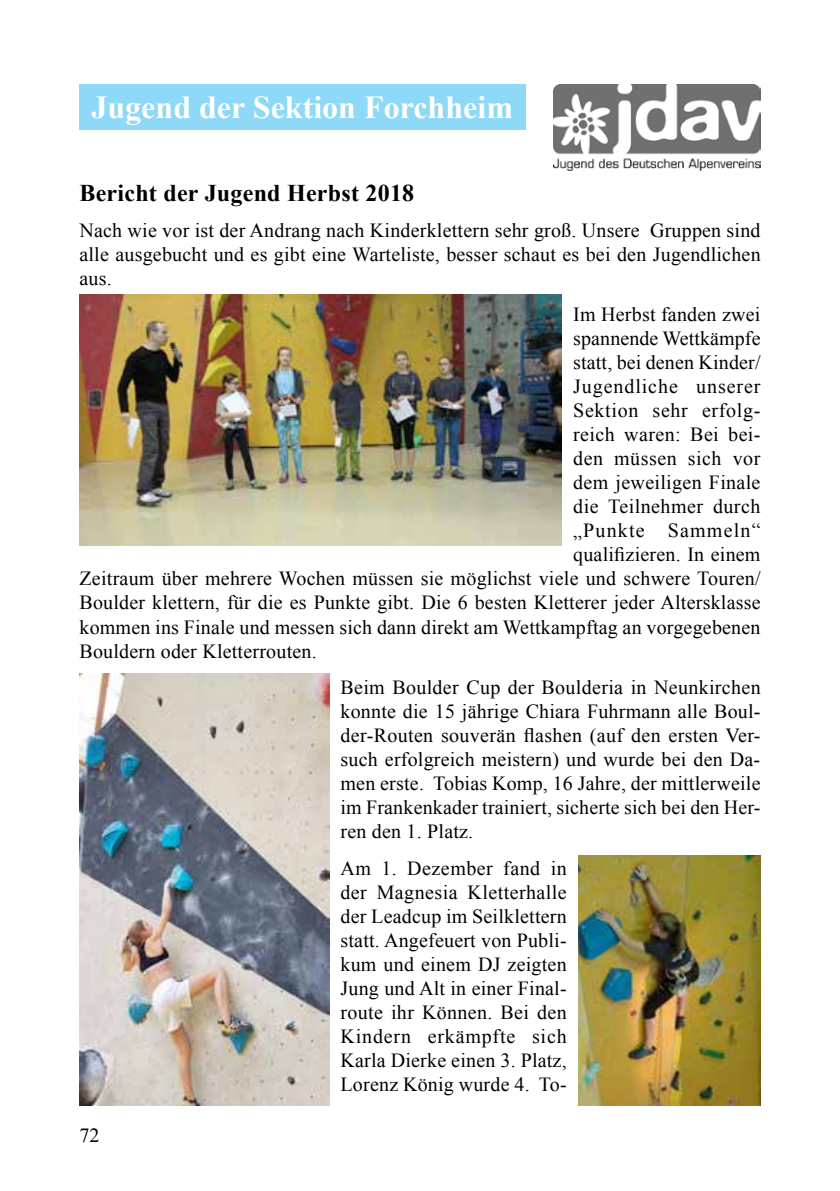
<style>
.page{position:relative;width:840px;height:1191px;background:#fff}
.page>*{position:absolute;margin:0;border:0;box-sizing:border-box;transform-origin:0 0}
.t1{font:700 32px "Times New Roman";color:#fff}
.t2{font:700 24px "Times New Roman";letter-spacing:.01em;color:#000}
.t3{font:20px/24px "Times New Roman";letter-spacing:.01em;color:#000;text-align:justify}
.t4{font:20px "Times New Roman";letter-spacing:.045em;color:#000}
.t5{font:20px "Times New Roman";letter-spacing:.035em;color:#000}
.t6{font:20px "Times New Roman";letter-spacing:.06em;color:#000}
</style>
<div class="page">
<div style="left:79px;top:84px;width:447px;height:46px;background:#8ed8f8"></div>
<img style="left:553px;top:84px;width:207px;height:86px">
<img style="left:80px;top:295px;width:481px;height:251px">
<img style="left:578px;top:855px;width:182px;height:251px">
<img style="left:79px;top:673px;width:250px;height:433px">
<h1 class="t1" style="left:91px;top:85px;width:423px">Jugend der Sektion Forchheim</h1>
<p class="t2" style="left:79px;top:176px;width:336px">Bericht der Jugend Herbst 2018</p>
<p class="t3" style="left:79px;top:218px;width:682px">Nach wie vor ist der Andrang nach Kinderklettern sehr groß. Unsere Gruppen sind alle ausgebucht und es gibt eine Warteliste, besser schaut es bei den Jugendlichen aus.</p>
<p class="t3" style="left:573px;top:302px;width:189px">Im Herbst fanden zwei</p>
<p class="t3" style="left:573px;top:326px;width:189px">spannende Wettkämpfe</p>
<p class="t3" style="left:573px;top:350px;width:189px">statt, bei denen Kinder/</p>
<p class="t4" style="left:573px;top:373px;width:189px">Jugendliche unserer</p>
<p class="t5" style="left:573px;top:397px;width:189px">Sektion sehr erfolg-</p>
<p class="t3" style="left:573px;top:422px;width:189px">reich waren: Bei bei-</p>
<p class="t3" style="left:573px;top:446px;width:189px">den müssen sich vor</p>
<p class="t3" style="left:573px;top:470px;width:189px">dem jeweiligen Finale</p>
<p class="t3" style="left:573px;top:494px;width:188px">die Teilnehmer durch</p>
<p class="t6" style="left:573px;top:517px;width:189px">„Punkte Sammeln“</p>
<p class="t3" style="left:573px;top:542px;width:189px">qualifizieren. In einem</p>
<p class="t3" style="left:79px;top:566px;width:682px">Zeitraum über mehrere Wochen müssen sie möglichst viele und schwere Touren/</p>
<p class="t3" style="left:79px;top:590px;width:682px">Boulder klettern, für die es Punkte gibt. Die 6 besten Kletterer jeder Altersklasse</p>
<p class="t3" style="left:79px;top:614px;width:682px">kommen ins Finale und messen sich dann direkt am Wettkampftag an vorgegebenen</p>
<p class="t3" style="left:79px;top:638px;width:239px">Bouldern oder Kletterrouten.</p>
<p class="t3" style="left:340px;top:675px;width:421px">Beim Boulder Cup der Boulderia in Neunkirchen konnte die 15 jährige Chiara Fuhrmann alle Boul&shy;der-Routen souverän flashen (auf den ersten Ver&shy;such erfolgreich meistern) und wurde bei den Da&shy;men erste. Tobias Komp, 16 Jahre, der mittlerweile im Frankenkader trainiert, sicherte sich bei den Her&shy;ren den 1. Platz.</p>
<p class="t3" style="left:340px;top:856px;width:228px">Am 1. Dezember fand in der Magnesia Kletterhalle der Leadcup im Seilklettern statt. Angefeuert von Publi&shy;kum und einem DJ zeigten Jung und Alt in einer Final&shy;route ihr Können. Bei den Kindern erkämpfte sich Karla Dierke einen 3. Platz, Lorenz König wurde 4. To-</p>
<p class="t3" style="left:79px;top:1123px;width:21px">72</p>
</div>
